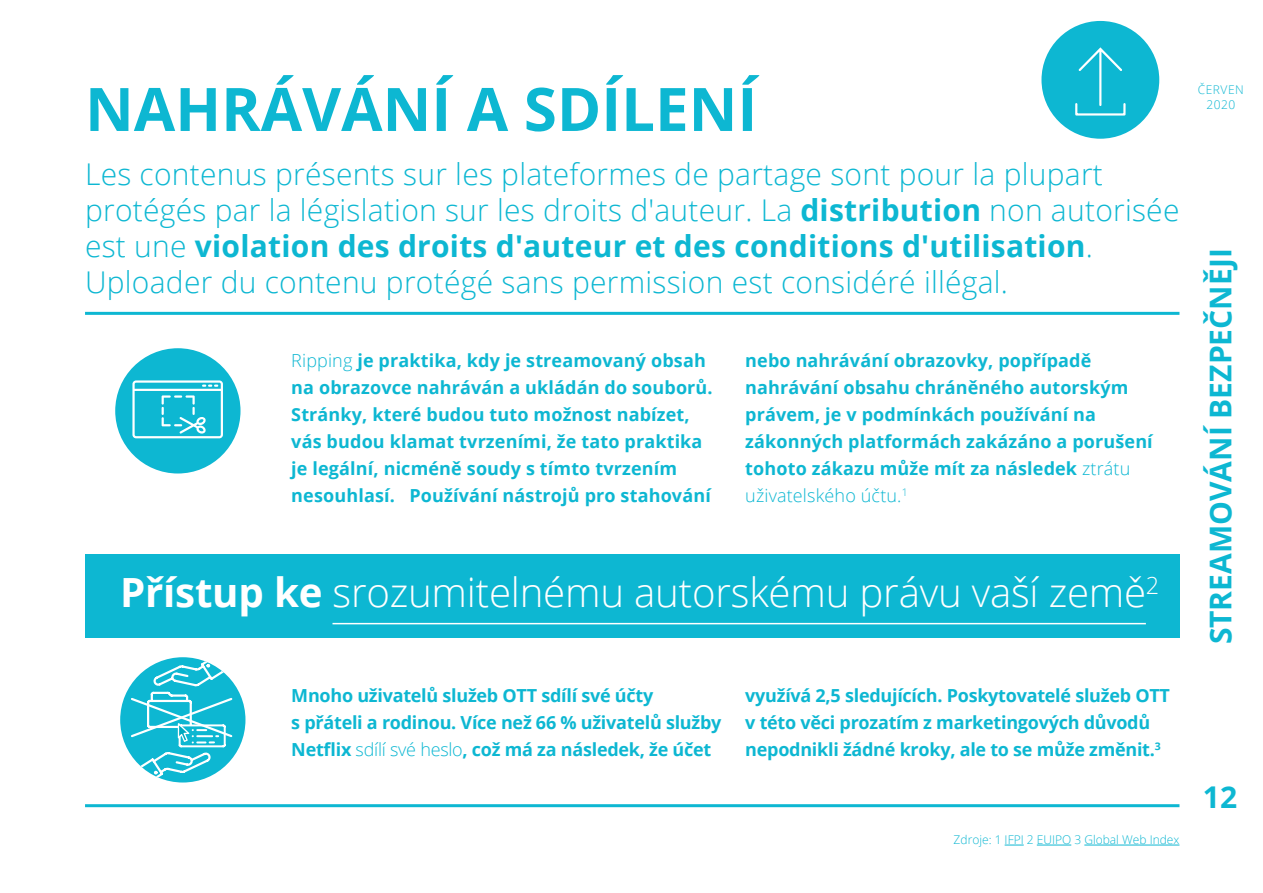
<style>
.page{position:relative;width:1263px;height:893px;background:#fff}
.page>*{position:absolute;margin:0;border:0;box-sizing:border-box;transform-origin:0 0}
.t1{font:700 60px "Open Sans";color:#0db7d2}
.t2{font:300 40.2px "Open Sans";letter-spacing:-.005em;color:#fff}
.t3{font:300 30px/36px "Open Sans";letter-spacing:.01em;color:#0db7d2}
.t4{font:700 30px "Open Sans";color:#0db7d2}
.t5{font:700 18px/27px "Open Sans";letter-spacing:.01em;color:#0db7d2}
.t6{font:700 18px/27px "Open Sans";letter-spacing:-.015em;color:#0db7d2}
.t7{font:300 12px "Open Sans";color:#0db7d2}
.t8{font:300 12px/15px "Open Sans";letter-spacing:.04em;color:#0db7d2;text-align:center}
.s1{font-weight:700}
.s2{font-weight:300}
</style>
<div class="page">
<div style="left:85px;top:554px;width:1094px;height:84px;background:#0db7d2"></div>
<svg style="left:1005px;top:845px;width:19px;height:1px"></svg>
<hr style="left:1037px;top:845px;width:34px;height:1px;background:#0db7d2">
<hr style="left:1084px;top:845px;width:95px;height:1px;background:#0db7d2">
<hr style="left:85px;top:312px;width:1094px;height:3px;background:#0db7d2">
<hr style="left:85px;top:804px;width:1094px;height:3px;background:#0db7d2">
<div style="left:1041px;top:21px;width:118px;height:118px;background:#0db7d2;border-radius:50%"></div>
<div style="left:1075px;top:103px;width:50px;height:13px;border:2px solid #fff"></div>
<svg style="left:1078px;top:47px;width:44px;height:59px"></svg>
<div style="left:120px;top:657px;width:125px;height:125px;background:#0db7d2;border-radius:50%"></div>
<svg style="left:129px;top:657px;width:105px;height:125px"></svg>
<div style="left:115px;top:348px;width:125px;height:125px;background:#0db7d2;border-radius:50%"></div>
<svg style="left:132px;top:380px;width:91px;height:58px"></svg>
<hr style="left:332px;top:623px;width:814px;height:1px;background:#fff">
<h1 class="t1" style="left:85px;top:67px;width:674px">NAHRÁVÁNÍ A SDÍLENÍ</h1>
<p class="t3" style="left:85px;top:156px;width:1096px">Les contenus présents sur les plateformes de partage sont pour la plupart protégés par la législation sur les droits d'auteur. La <span class="s1">distribution</span> non autorisée est une <span class="s1">violation des droits d'auteur et des conditions d'utilisation</span>.<br>Uploader du contenu protégé sans permission est considéré illégal.</p>
<p class="t5" style="left:291px;top:347px;width:423px"><span class="s2">Ripping</span> je praktika, kdy je streamovaný obsah na obrazovce nahráván a ukládán do souborů.<br>Stránky, které budou tuto možnost nabízet, vás budou klamat tvrzeními, že tato praktika je legální, nicméně soudy s tímto tvrzením nesouhlasí. Používání nástrojů pro stahování</p>
<p class="t5" style="left:745px;top:347px;width:409px">nebo nahrávání obrazovky, popřípadě nahrávání obsahu chráněného autorským právem, je v podmínkách používání na zákonných platformách zakázáno a porušení tohoto zákazu může mít za následek <span class="s2">ztrátu uživatelského účtu.</span><sup>1</sup></p>
<h2 class="t2" style="left:120px;top:565px;width:1040px"><span class="s1">Přístup ke</span> srozumitelnému autorskému právu vaší země<sup>2</sup></h2>
<p class="t6" style="left:291px;top:682px;width:432px">Mnoho uživatelů služeb OTT sdílí své účty<br>s přáteli a rodinou. Více než 66 % uživatelů služby<br>Netflix <span class="s2">sdílí své heslo</span>, což má za následek, že účet</p>
<p class="t6" style="left:745px;top:682px;width:426px">využívá 2,5 sledujících. Poskytovatelé služeb OTT v této věci prozatím z marketingových důvodů nepodnikli žádné kroky, ale to se může změnit.<sup>3</sup></p>
<p class="t7" style="left:954px;top:831px;width:227px">Zdroje: 1 IFPI 2 EUIPO 3 Global Web Index</p>
<p class="t8" style="left:1198px;top:82px;width:47px">ČERVEN<br>2020</p>
<h3 class="t4" style="left:1199px;top:644px;width:397px;rotate:-90deg">STREAMOVÁNÍ BEZPEČNĚJI</h3>
<h3 class="t4" style="left:1203px;top:776px;width:36px">12</h3>
</div>
